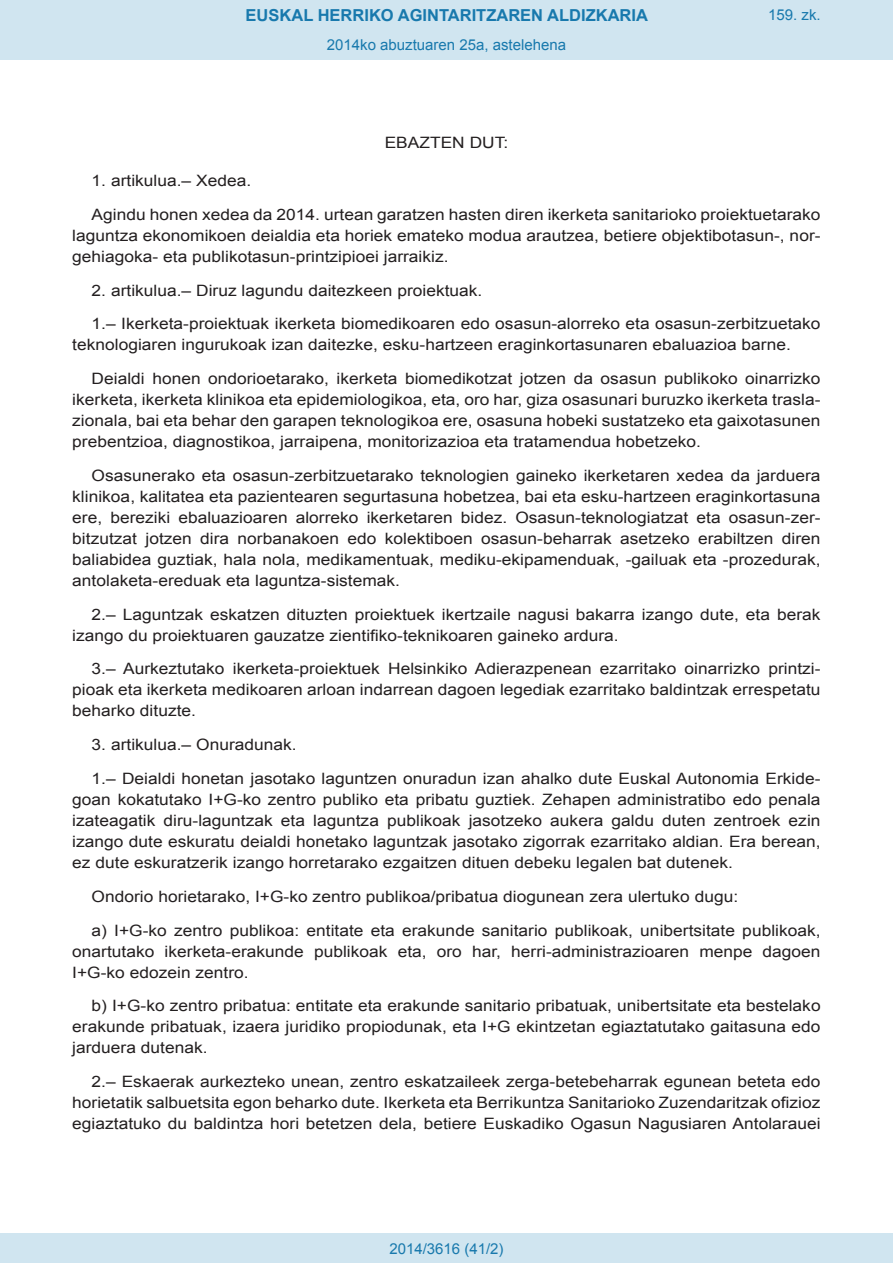
<style>
.page{position:relative;width:893px;height:1263px;background:#fff}
.page>*{position:absolute;margin:0;border:0;box-sizing:border-box;transform-origin:0 0}
.t1{font:700 16.5px "Arial";color:#1879ad}
.BOPVDetalle{font:15.6px/21px "Arial";color:#231f20;text-align:justify;scale:1.11 1}
.BOPVClave{font:15.6px "Arial";color:#231f20;scale:1.11 1}
.Paginacion_Centro{font:15px "Arial";color:#1879ad}
</style>
<div class="page">
<div style="left:0;top:0;width:893px;height:60px;background:#d0e5f0"></div>
<div style="left:0;top:1233px;width:893px;height:30px;background:#d0e5f0"></div>
<p class="t1" style="left:246px;top:4px;width:404px">EUSKAL HERRIKO AGINTARITZAREN ALDIZKARIA</p>
<p class="Paginacion_Centro" style="left:327px;top:35px;width:241px">2014ko abuztuaren 25a, astelehena</p>
<p class="BOPVClave" style="left:385px;top:132px;width:113px">EBAZTEN DUT:</p>
<p class="Paginacion_Centro" style="left:768px;top:5px;width:54px">159. zk.</p>
<p class="BOPVDetalle" style="left:92px;top:170px;width:145px">1. artikulua.– Xedea.</p>
<p class="BOPVDetalle" style="left:72px;top:204px;width:676px;text-indent:19px">Agindu honen xedea da 2014. urtean garatzen hasten diren ikerketa sanitarioko proiektuetarako laguntza ekonomikoen deialdia eta horiek emateko modua arautzea, betiere objektibotasun-, nor&shy;gehiagoka- eta publikotasun-printzipioei jarraikiz.</p>
<p class="BOPVDetalle" style="left:92px;top:280px;width:354px">2. artikulua.– Diruz lagundu daitezkeen proiektuak.</p>
<p class="BOPVDetalle" style="left:72px;top:314px;width:676px;text-indent:19px">1.– Ikerketa-proiektuak ikerketa biomedikoaren edo osasun-alorreko eta osasun-zerbitzuetako teknologiaren ingurukoak izan daitezke, esku-hartzeen eraginkortasunaren ebaluazioa barne.</p>
<p class="BOPVDetalle" style="left:72px;top:368px;width:676px;text-indent:19px">Deialdi honen ondorioetarako, ikerketa biomedikotzat jotzen da osasun publikoko oinarrizko ikerketa, ikerketa klinikoa eta epidemiologikoa, eta, oro har, giza osasunari buruzko ikerketa trasla&shy;zionala, bai eta behar den garapen teknologikoa ere, osasuna hobeki sustatzeko eta gaixotasunen prebentzioa, diagnostikoa, jarraipena, monitorizazioa eta tratamendua hobetzeko.</p>
<p class="BOPVDetalle" style="left:72px;top:465px;width:676px;text-indent:19px">Osasunerako eta osasun-zerbitzuetarako teknologien gaineko ikerketaren xedea da jarduera klinikoa, kalitatea eta pazientearen segurtasuna hobetzea, bai eta esku-hartzeen eraginkortasuna ere, bereziki ebaluazioaren alorreko ikerketaren bidez. Osasun-teknologiatzat eta osasun-zer&shy;bitzutzat jotzen dira norbanakoen edo kolektiboen osasun-beharrak asetzeko erabiltzen diren baliabidea guztiak, hala nola, medikamentuak, mediku-ekipamenduak, -gailuak eta -prozedurak, antolaketa-ereduak eta laguntza-sistemak.</p>
<p class="BOPVDetalle" style="left:72px;top:604px;width:676px;text-indent:19px">2.– Laguntzak eskatzen dituzten proiektuek ikertzaile nagusi bakarra izango dute, eta berak izango du proiektuaren gauzatze zientifiko-teknikoaren gaineko ardura.</p>
<p class="BOPVDetalle" style="left:72px;top:659px;width:676px;text-indent:19px">3.– Aurkeztutako ikerketa-proiektuek Helsinkiko Adierazpenean ezarritako oinarrizko printzi&shy;pioak eta ikerketa medikoaren arloan indarrean dagoen legediak ezarritako baldintzak errespetatu beharko dituzte.</p>
<p class="BOPVDetalle" style="left:92px;top:734px;width:186px">3. artikulua.– Onuradunak.</p>
<p class="BOPVDetalle" style="left:72px;top:768px;width:676px;text-indent:19px">1.– Deialdi honetan jasotako laguntzen onuradun izan ahalko dute Euskal Autonomia Erkide&shy;goan kokatutako I+G-ko zentro publiko eta pribatu guztiek. Zehapen administratibo edo penala izateagatik diru-laguntzak eta laguntza publikoak jasotzeko aukera galdu duten zentroek ezin izango dute eskuratu deialdi honetako laguntzak jasotako zigorrak ezarritako aldian. Era berean, ez dute eskuratzerik izango horretarako ezgaitzen dituen debeku legalen bat dutenek.</p>
<p class="BOPVDetalle" style="left:92px;top:886px;width:584px">Ondorio horietarako, I+G-ko zentro publikoa/pribatua diogunean zera ulertuko dugu:</p>
<p class="BOPVDetalle" style="left:72px;top:920px;width:676px;text-indent:19px">a) I+G-ko zentro publikoa: entitate eta erakunde sanitario publikoak, unibertsitate publikoak, onartutako ikerketa-erakunde publikoak eta, oro har, herri-administrazioaren menpe dagoen I+G-ko edozein zentro.</p>
<p class="BOPVDetalle" style="left:72px;top:995px;width:676px;text-indent:19px">b) I+G-ko zentro pribatua: entitate eta erakunde sanitario pribatuak, unibertsitate eta bestelako erakunde pribatuak, izaera juridiko propiodunak, eta I+G ekintzetan egiaztatutako gaitasuna edo jarduera dutenak.</p>
<p class="BOPVDetalle" style="left:72px;top:1071px;width:676px;text-indent:19px">2.– Eskaerak aurkezteko unean, zentro eskatzaileek zerga-betebeharrak egunean beteta edo horietatik salbuetsita egon beharko dute. Ikerketa eta Berrikuntza Sanitarioko Zuzendaritzak ofizioz egiaztatuko du baldintza hori betetzen dela, betiere Euskadiko Ogasun Nagusiaren Antolarauei</p>
<p class="Paginacion_Centro" style="left:389px;top:1238px;width:116px">2014/3616 (41/2)</p>
</div>
